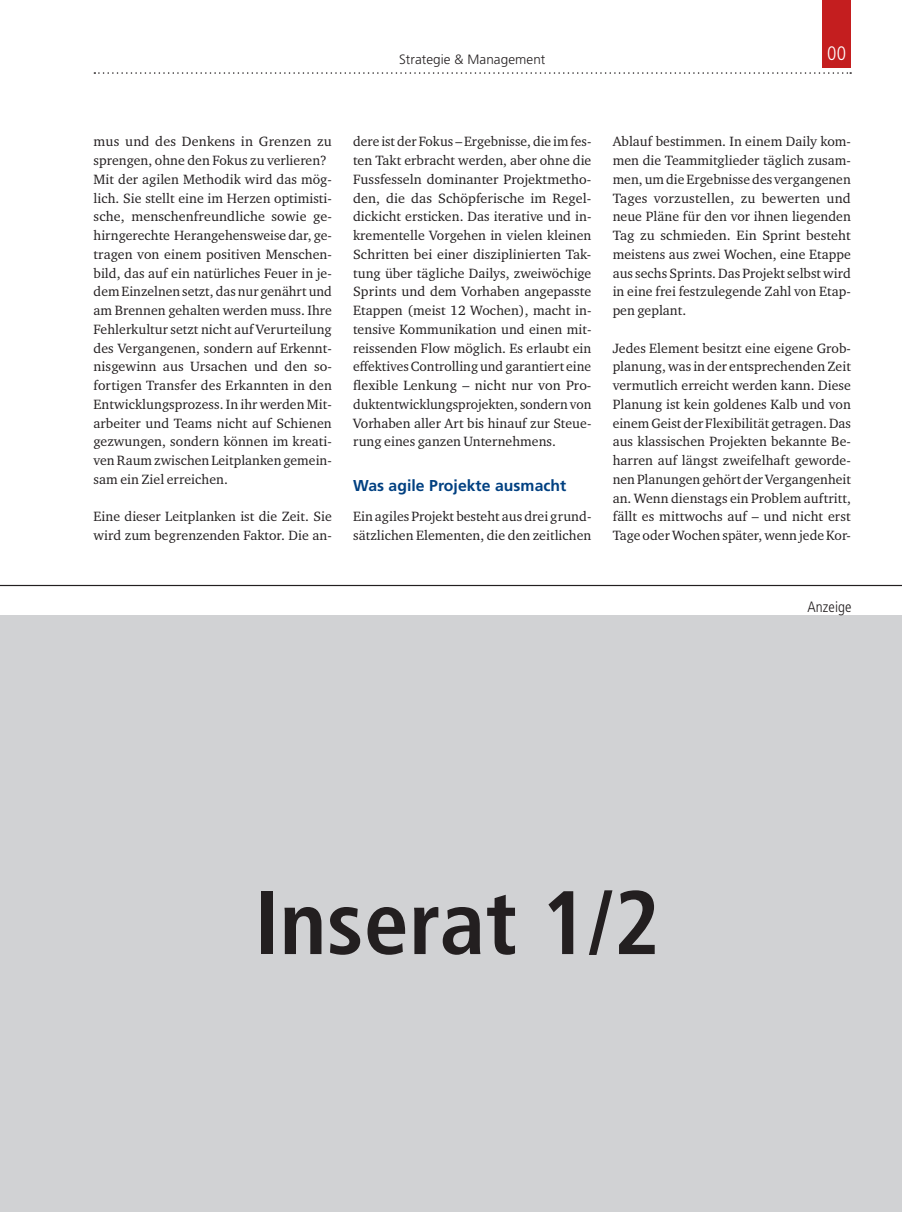
<style>
.page{position:relative;width:902px;height:1212px;background:#fff}
.page>*{position:absolute;margin:0;border:0;box-sizing:border-box;transform-origin:0 0}
.t1{font:700 condensed 90px "Frutiger LT Std";letter-spacing:.005em;color:#231f20}
.t2{font:300 condensed 19.5px "Frutiger LT Std";color:#fff}
.t3{font:700 15.75px "Frutiger LT Std";letter-spacing:.005em;color:#014081}
.t4{font:300 condensed 15px "Frutiger LT Std";letter-spacing:.005em;color:#231f20}
.t5{font:13.8px/18.8px "Charter ITC Std";letter-spacing:.005em;color:#231f20}
.t6{font:300 13.5px "Frutiger LT Std";letter-spacing:.005em;color:#231f20}
</style>
<div class="page">
<svg style="left:94px;top:72px;width:757px;height:2px"></svg>
<div style="left:822px;top:0;width:28px;height:68px;background:#c41e1f"></div>
<div style="left:0;top:616px;width:901px;height:596px;background:#d1d2d4"></div>
<hr style="left:0;top:585px;width:901px;height:1px;background:#231f20">
<p class="t6" style="left:399px;top:51px;width:148px">Strategie &amp; Management</p>
<h2 class="t2" style="left:827px;top:42px;width:21px">00</h2>
<p class="t5" style="left:94px;top:132px;width:240px">mus und des Denkens in Grenzen zu sprengen, ohne den Fokus zu verlieren?<br>Mit der agilen Methodik wird das mög&shy;lich. Sie stellt eine im Herzen optimisti&shy;sche, menschenfreundliche sowie ge&shy;hirngerechte Herangehensweise dar, ge&shy;tragen von einem positiven Menschen&shy;bild, das auf ein natürliches Feuer in je&shy;dem Einzelnen setzt, das nur genährt und am Brennen gehalten werden muss. Ihre Fehlerkultur setzt nicht auf Verurteilung des Vergangenen, sondern auf Erkennt&shy;nisgewinn aus Ursachen und den so&shy;fortigen Transfer des Erkannten in den Entwicklungsprozess. In ihr werden Mit&shy;arbeiter und Teams nicht auf Schienen gezwungen, sondern können im kreati&shy;ven Raum zwischen Leitplanken gemein&shy;sam ein Ziel erreichen.</p>
<p class="t5" style="left:94px;top:507px;width:240px">Eine dieser Leitplanken ist die Zeit. Sie wird zum begrenzenden Faktor. Die an-</p>
<p class="t5" style="left:353px;top:132px;width:240px;text-align:justify">dere ist der Fokus – Ergebnisse, die im fes&shy;ten Takt erbracht werden, aber ohne die Fussfesseln dominanter Projektmetho&shy;den, die das Schöpferische im Regel&shy;dickicht ersticken. Das iterative und in&shy;krementelle Vorgehen in vielen kleinen Schritten bei einer disziplinierten Tak&shy;tung über tägliche Dailys, zweiwöchige Sprints und dem Vorhaben angepasste Etappen (meist 12 Wochen), macht in&shy;tensive Kommunikation und einen mit&shy;reissenden Flow möglich. Es erlaubt ein effektives Controlling und garantiert eine flexible Lenkung – nicht nur von Pro&shy;duktentwicklungsprojekten, sondern von Vorhaben aller Art bis hinauf zur Steue&shy;rung eines ganzen Unternehmens.</p>
<p class="t3" style="left:353px;top:477px;width:215px">Was agile Projekte ausmacht</p>
<p class="t5" style="left:353px;top:507px;width:240px">Ein agiles Projekt besteht aus drei grund&shy;sätzlichen Elementen, die den zeitlichen</p>
<p class="t5" style="left:612px;top:132px;width:240px;text-align:justify">Ablauf bestimmen. In einem Daily kom&shy;men die Teammitglieder täglich zusam&shy;men, um die Ergebnisse des vergangenen Tages vorzustellen, zu bewerten und neue Pläne für den vor ihnen liegenden Tag zu schmieden. Ein Sprint besteht meistens aus zwei Wochen, eine Etappe aus sechs Sprints. Das Projekt selbst wird in eine frei festzulegende Zahl von Etap&shy;pen geplant.</p>
<p class="t5" style="left:612px;top:338px;width:240px;text-align:justify">Jedes Element besitzt eine eigene Grob&shy;planung, was in der entsprechenden Zeit vermutlich erreicht werden kann. Diese Planung ist kein goldenes Kalb und von einem Geist der Flexibilität getragen. Das aus klassischen Projekten bekannte Be&shy;harren auf längst zweifelhaft geworde&shy;nen Planungen gehört der Vergangenheit an. Wenn dienstags ein Problem auftritt, fällt es mittwochs auf – und nicht erst Tage oder Wochen später, wenn jede Kor-</p>
<p class="t4" style="left:807px;top:599px;width:45px">Anzeige</p>
<h1 class="t1" style="left:254px;top:869px;width:407px">Inserat 1/2</h1>
</div>
